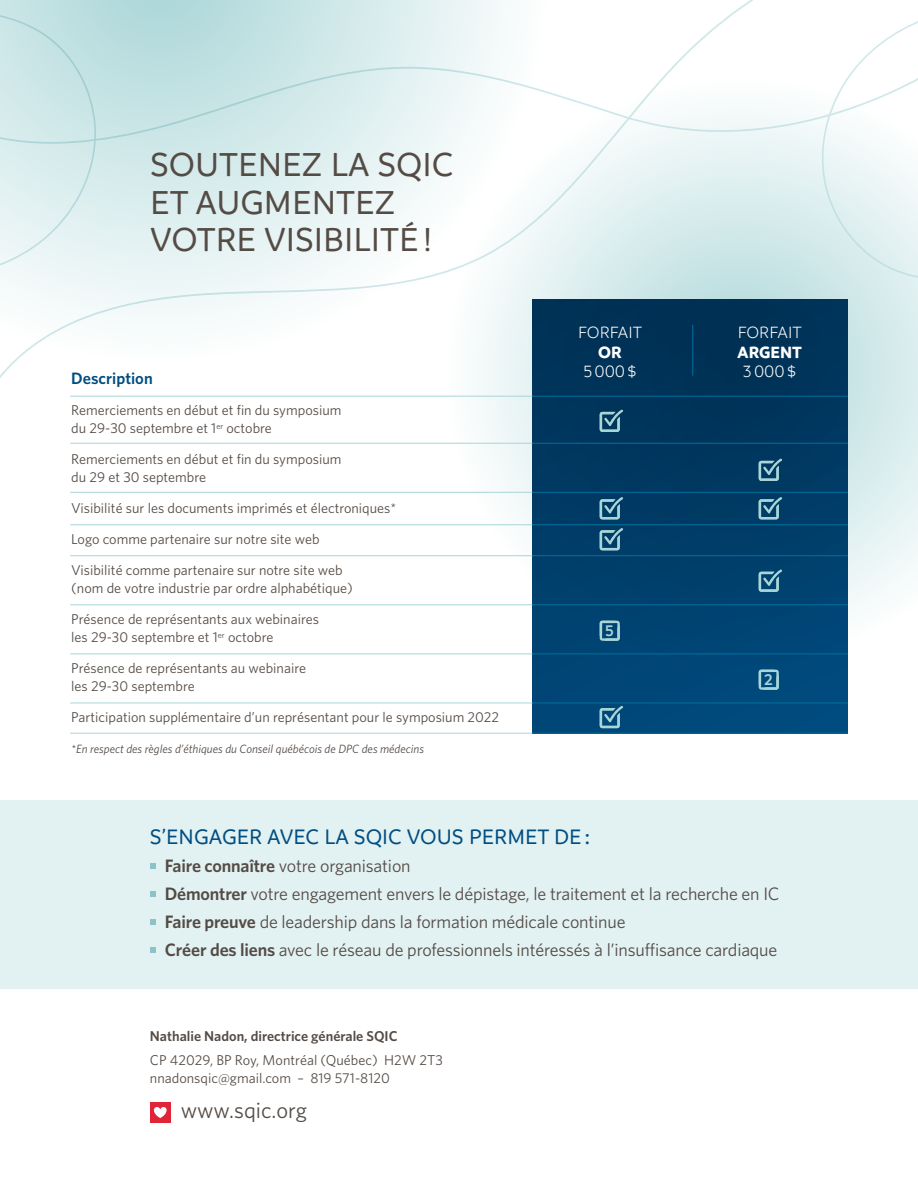
<style>
.page{position:relative;width:918px;height:1188px;background:#fff}
.page>*{position:absolute;margin:0;border:0;box-sizing:border-box;transform-origin:0 0}
.t1{font:500 35.7px/37.7px "Branding";color:#544b45}
.t2{font:500 22.5px "Branding";color:#004d81}
.t3{font:22.5px "Whitney";color:#544b45}
.t4{font:18px/27.9px "Whitney";letter-spacing:-.01em;color:#544b45}
.t5{font:300 17.55px "Branding";color:#fff}
.t6{font:700 17.55px "Branding";color:#fff}
.t7{font:600 16.5px "Whitney";color:#004d81}
.t8{font:600 16.5px "Branding";color:#a8d5d7}
.t9{font:14.25px/18px "Whitney";color:#544b45}
.t10{font:600 14.25px "Whitney";color:#544b45}
.t11{font:italic 12px "Whitney";color:#544b45}
.s1{font-weight:600}
</style>
<div class="page">
<svg style="left:0;top:151px;width:446px;height:245px"></svg>
<svg style="left:0;top:151px;width:96px;height:126px;background:#e2f0f1"></svg>
<svg style="left:0;top:0;width:918px;height:151px"></svg>
<svg style="left:446px;top:78px;width:472px;height:576px"></svg>
<div style="left:532px;top:300px;width:316px;height:434px;background:linear-gradient(to bottom,#002e51,#004b7d)"></div>
<hr style="left:70px;top:396px;width:462px;height:1px;background:#a8d5d7">
<hr style="left:532px;top:396px;width:316px;height:1px;background:#00709d">
<hr style="left:70px;top:443px;width:462px;height:1px;background:#a8d5d7">
<hr style="left:532px;top:443px;width:316px;height:1px;background:#00709d">
<hr style="left:70px;top:524px;width:462px;height:1px;background:#a8d5d7">
<hr style="left:532px;top:524px;width:316px;height:1px;background:#00709d">
<hr style="left:70px;top:555px;width:462px;height:1px;background:#a8d5d7">
<hr style="left:532px;top:555px;width:316px;height:1px;background:#00709d">
<hr style="left:70px;top:604px;width:462px;height:1px;background:#a8d5d7">
<hr style="left:532px;top:604px;width:316px;height:1px;background:#00709d">
<hr style="left:70px;top:654px;width:462px;height:1px;background:#a8d5d7">
<hr style="left:532px;top:654px;width:316px;height:1px;background:#00709d">
<hr style="left:70px;top:703px;width:462px;height:1px;background:#a8d5d7">
<hr style="left:532px;top:703px;width:316px;height:1px;background:#00709d">
<hr style="left:70px;top:733px;width:462px;height:1px;background:#a8d5d7">
<hr style="left:532px;top:733px;width:316px;height:1px;background:#00709d">
<hr style="left:70px;top:492px;width:462px;height:1px;background:#a8d5d7">
<hr style="left:532px;top:492px;width:316px;height:1px;background:#00709d">
<div style="left:150px;top:1102px;width:21px;height:21px;background:#df2537"></div>
<svg style="left:153px;top:1107px;width:14px;height:11px"></svg>
<div style="left:0;top:800px;width:918px;height:189px;background:#e2f1f2"></div>
<svg style="left:150px;top:864px;width:6px;height:5px"></svg>
<svg style="left:150px;top:891px;width:6px;height:6px"></svg>
<svg style="left:150px;top:919px;width:6px;height:6px"></svg>
<svg style="left:150px;top:947px;width:6px;height:6px"></svg>
<hr style="left:692px;top:325px;width:1px;height:51px;background:#00709d">
<svg style="left:600px;top:410px;width:23px;height:22px"></svg>
<svg style="left:759px;top:458px;width:23px;height:23px"></svg>
<svg style="left:600px;top:497px;width:23px;height:22px"></svg>
<svg style="left:759px;top:497px;width:23px;height:22px"></svg>
<svg style="left:600px;top:528px;width:23px;height:22px"></svg>
<svg style="left:759px;top:569px;width:23px;height:23px"></svg>
<svg style="left:600px;top:621px;width:20px;height:20px"></svg>
<svg style="left:759px;top:670px;width:20px;height:20px"></svg>
<svg style="left:600px;top:706px;width:23px;height:22px"></svg>
<h1 class="t1" style="left:150px;top:146px;width:305px">SOUTENEZ LA SQIC<br>ET AUGMENTEZ<br>VOTRE VISIBILITÉ!</h1>
<p class="t7" style="left:71px;top:369px;width:83px">Description</p>
<p class="t9" style="left:71px;top:401px;width:272px">Remerciements en début et fin du symposium du 29-30 septembre et 1<sup>er</sup> octobre</p>
<p class="t9" style="left:71px;top:450px;width:272px">Remerciements en début et fin du symposium du 29 et 30 septembre</p>
<p class="t9" style="left:71px;top:493px;width:326px;line-height:30.9px">Visibilité sur les documents imprimés et électroniques*<br>Logo comme partenaire sur notre site web<br>Visibilité comme partenaire sur notre site web</p>
<p class="t9" style="left:71px;top:573px;width:283px;line-height:30.9px">(nom de votre industrie par ordre alphabétique)<br>Présence de représentants aux webinaires</p>
<p class="t9" style="left:71px;top:628px;width:204px">les 29-30 septembre et 1<sup>er</sup> octobre</p>
<p class="t5" style="left:578px;top:324px;width:65px">FORFAIT</p>
<p class="t6" style="left:598px;top:342px;width:25px">OR</p>
<p class="t5" style="left:583px;top:363px;width:55px">5000$</p>
<p class="t5" style="left:738px;top:324px;width:65px">FORFAIT</p>
<p class="t6" style="left:738px;top:342px;width:66px">ARGENT</p>
<p class="t5" style="left:743px;top:363px;width:55px">3000$</p>
<p class="t8" style="left:605px;top:622px;width:10px">5</p>
<p class="t9" style="left:71px;top:659px;width:236px">Présence de représentants au webinaire les 29-30 septembre</p>
<p class="t8" style="left:764px;top:671px;width:10px">2</p>
<p class="t9" style="left:71px;top:708px;width:429px">Participation supplémentaire d’un représentant pour le symposium 2022</p>
<p class="t11" style="left:71px;top:742px;width:354px">*En respect des règles d’éthiques du Conseil québécois de DPC des médecins</p>
<h2 class="t2" style="left:150px;top:825px;width:442px">S’ENGAGER AVEC LA SQIC VOUS PERMET DE:</h2>
<p class="t4" style="left:165px;top:852px;width:616px"><span class="s1">Faire connaître</span> votre organisation<br><span class="s1">Démontrer</span> votre engagement envers le dépistage, le traitement et la recherche en IC <span class="s1">Faire preuve</span> de leadership dans la formation médicale continue<br><span class="s1">Créer des liens</span> avec le réseau de professionnels intéressés à l’insuffisance cardiaque</p>
<p class="t10" style="left:150px;top:1028px;width:249px">Nathalie Nadon, directrice générale SQIC</p>
<p class="t9" style="left:150px;top:1050px;width:295px">CP 42029, BP Roy, Montréal (Québec) H2W 2T3 nnadonsqic@gmail.com – 819 571-8120</p>
<h2 class="t3" style="left:181px;top:1097px;width:128px">www.sqic.org</h2>
</div>
